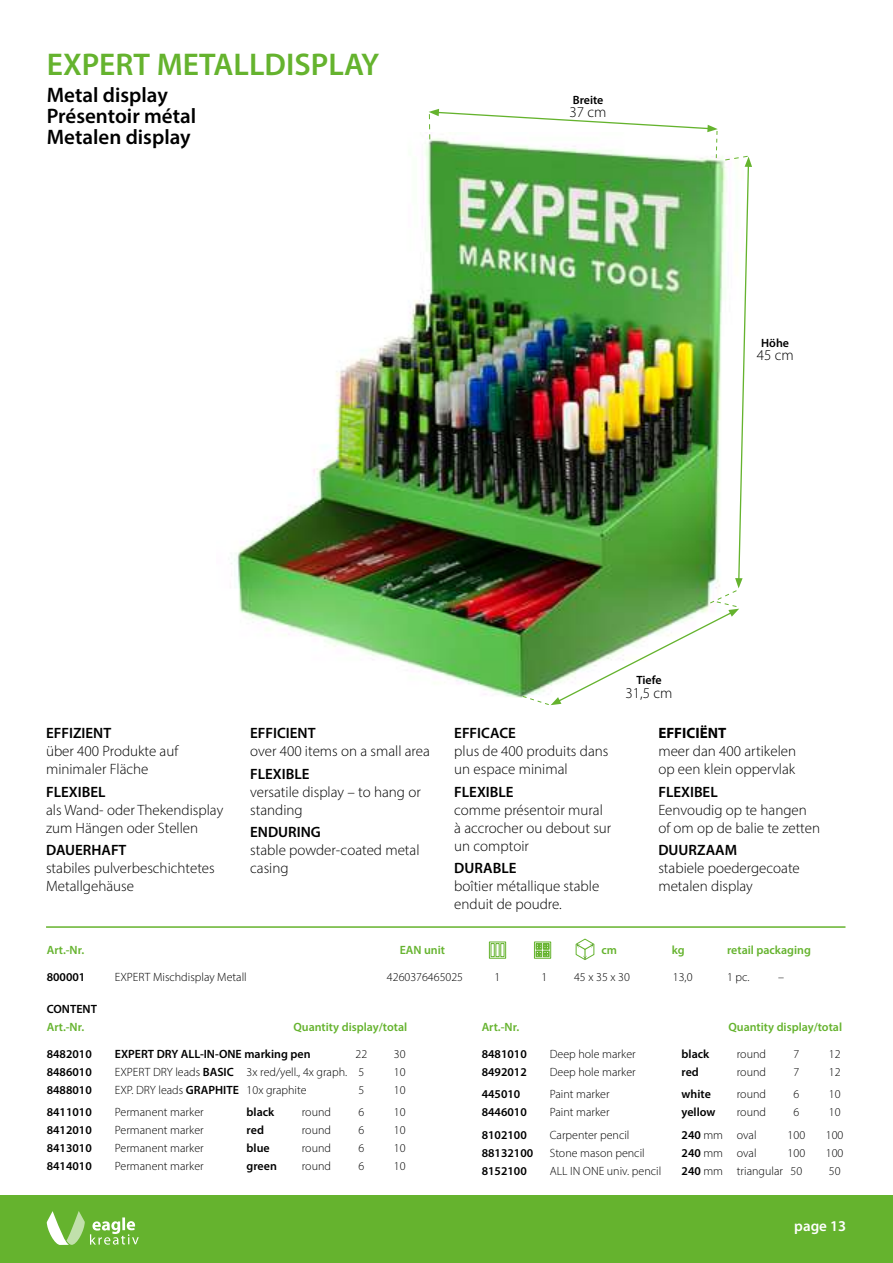
<style>
.page{position:relative;width:893px;height:1263px;background:#fff}
.page>*{position:absolute;margin:0;border:0;box-sizing:border-box;transform-origin:0 0}
.t1{font:600 31.5px "Myriad Pro";color:#65b32e}
.t2{font:600 21px/21px "Myriad Pro";color:#000}
.t3{font:300 15px/18px "Myriad Pro";color:#000}
.t4{font:600 15px "Myriad Pro";color:#000}
.t5{font:700 15px "Myriad Pro";color:#000}
.t6{font:600 15px "Myriad Pro";color:#fff}
.t7{font:300 12px "Myriad Pro";color:#000}
.t8{font:600 12px "Myriad Pro";color:#000}
.t9{font:600 12px "Myriad Pro";color:#65b32e}
.s1{font-weight:600}
</style>
<div class="page">
<div style="left:0;top:1195px;width:893px;height:68px;background:#65b32e"></div>
<svg style="left:47px;top:1211px;width:92px;height:34px"></svg>
<img style="left:231px;top:142px;width:198px;height:528px">
<img style="left:429px;top:109px;width:323px;height:596px">
<hr style="left:46px;top:926px;width:799px;height:2px;background:#65b32e">
<div style="left:489px;top:941px;width:17px;height:18px;border:1px solid #65b32e"></div>
<div style="left:534px;top:941px;width:17px;height:18px;border:1px solid #65b32e"></div>
<svg style="left:536px;top:943px;width:13px;height:14px"></svg>
<svg style="left:575px;top:938px;width:20px;height:22px"></svg>
<h1 class="t1" style="left:47px;top:44px;width:334px">EXPERT METALLDISPLAY</h1>
<h2 class="t2" style="left:47px;top:84px;width:151px">Metal display<br>Présentoir métal<br>Metalen display</h2>
<p class="t8" style="left:573px;top:92px;width:32px">Breite</p>
<p class="t3" style="left:570px;top:103px;width:38px">37 cm</p>
<p class="t8" style="left:761px;top:335px;width:29px">Höhe</p>
<p class="t3" style="left:757px;top:346px;width:38px">45 cm</p>
<p class="t4" style="left:46px;top:723px;width:67px">EFFIZIENT</p>
<p class="t3" style="left:46px;top:742px;width:134px">über 400 Produkte auf minimaler Fläche</p>
<p class="t4" style="left:46px;top:782px;width:61px">FLEXIBEL</p>
<p class="t3" style="left:46px;top:800px;width:179px">als Wand- oder Thekendisplay zum Hängen oder Stellen</p>
<p class="t4" style="left:46px;top:840px;width:82px">DAUERHAFT</p>
<p class="t3" style="left:46px;top:859px;width:170px">stabiles pulverbeschichtetes<br>Metallgehäuse</p>
<p class="t4" style="left:250px;top:723px;width:67px">EFFICIENT</p>
<p class="t3" style="left:250px;top:742px;width:181px">over 400 items on a small area</p>
<p class="t4" style="left:250px;top:764px;width:61px">FLEXIBLE</p>
<p class="t3" style="left:250px;top:782px;width:172px">versatile display – to hang or standing</p>
<p class="t4" style="left:250px;top:822px;width:72px">ENDURING</p>
<p class="t3" style="left:250px;top:841px;width:171px">stable powder-coated metal casing</p>
<p class="t4" style="left:454px;top:723px;width:63px">EFFICACE</p>
<p class="t3" style="left:454px;top:742px;width:156px">plus de 400 produits dans un espace minimal</p>
<p class="t4" style="left:454px;top:782px;width:61px">FLEXIBLE</p>
<p class="t3" style="left:454px;top:800px;width:159px">comme présentoir mural à accrocher ou debout sur un comptoir</p>
<p class="t4" style="left:454px;top:858px;width:64px">DURABLE</p>
<p class="t3" style="left:454px;top:877px;width:147px">boîtier métallique stable enduit de poudre.</p>
<p class="t8" style="left:636px;top:672px;width:27px">Tiefe</p>
<p class="t3" style="left:626px;top:683px;width:48px">31,5 cm</p>
<p class="t5" style="left:658px;top:723px;width:69px">EFFICIËNT</p>
<p class="t3" style="left:658px;top:742px;width:139px">meer dan 400 artikelen op een klein oppervlak</p>
<p class="t4" style="left:658px;top:782px;width:61px">FLEXIBEL</p>
<p class="t3" style="left:658px;top:800px;width:163px">Eenvoudig op te hangen of om op de balie te zetten</p>
<p class="t4" style="left:658px;top:840px;width:80px">DUURZAAM</p>
<p class="t3" style="left:658px;top:859px;width:143px">stabiele poedergecoate metalen display</p>
<p class="t9" style="left:47px;top:942px;width:39px">Art.-Nr.</p>
<p class="t9" style="left:400px;top:942px;width:47px">EAN unit</p>
<p class="t9" style="left:601px;top:942px;width:17px">cm</p>
<p class="t9" style="left:672px;top:942px;width:14px">kg</p>
<p class="t9" style="left:727px;top:942px;width:85px">retail packaging</p>
<p class="t8" style="left:47px;top:969px;width:40px">800001</p>
<p class="t7" style="left:115px;top:970px;width:133px">EXPERT Mischdisplay Metall</p>
<p class="t7" style="left:387px;top:970px;width:78px">4260376465025</p>
<p class="t7" style="left:495px;top:970px;width:7px">1</p>
<p class="t7" style="left:541px;top:970px;width:7px">1</p>
<p class="t7" style="left:574px;top:970px;width:57px">45 x 35 x 30</p>
<p class="t7" style="left:673px;top:970px;width:21px">13,0</p>
<p class="t7" style="left:727px;top:970px;width:24px">1 pc.</p>
<p class="t7" style="left:778px;top:970px;width:7px">–</p>
<p class="t8" style="left:47px;top:1001px;width:52px">CONTENT</p>
<p class="t9" style="left:47px;top:1019px;width:39px">Art.-Nr.</p>
<p class="t9" style="left:293px;top:1019px;width:115px">Quantity display/total</p>
<p class="t8" style="left:47px;top:1046px;width:47px">8482010</p>
<p class="t8" style="left:115px;top:1046px;width:197px">EXPERT DRY ALL-IN-ONE marking pen</p>
<p class="t7" style="left:356px;top:1046px;width:13px">22</p>
<p class="t7" style="left:394px;top:1046px;width:13px">30</p>
<p class="t8" style="left:47px;top:1064px;width:47px">8486010</p>
<p class="t7" style="left:115px;top:1064px;width:251px">EXPERT DRY leads <span class="s1">BASIC</span> 3x red/yell., 4x graph. 5</p>
<p class="t7" style="left:394px;top:1064px;width:13px">10</p>
<p class="t8" style="left:47px;top:1082px;width:47px">8488010</p>
<p class="t7" style="left:115px;top:1082px;width:193px">EXP. DRY leads <span class="s1">GRAPHITE</span> 10x graphite</p>
<p class="t7" style="left:358px;top:1082px;width:7px">5</p>
<p class="t7" style="left:394px;top:1082px;width:13px">10</p>
<p class="t8" style="left:47px;top:1104px;width:47px">8411010</p>
<p class="t7" style="left:115px;top:1105px;width:90px">Permanent marker</p>
<p class="t8" style="left:247px;top:1104px;width:29px">black</p>
<p class="t7" style="left:302px;top:1105px;width:31px">round</p>
<p class="t7" style="left:358px;top:1105px;width:7px">6</p>
<p class="t7" style="left:394px;top:1105px;width:13px">10</p>
<p class="t8" style="left:47px;top:1122px;width:47px">8412010</p>
<p class="t7" style="left:115px;top:1123px;width:90px">Permanent marker</p>
<p class="t8" style="left:247px;top:1122px;width:19px">red</p>
<p class="t7" style="left:302px;top:1123px;width:31px">round</p>
<p class="t7" style="left:358px;top:1123px;width:7px">6</p>
<p class="t7" style="left:394px;top:1123px;width:13px">10</p>
<p class="t8" style="left:47px;top:1140px;width:47px">8413010</p>
<p class="t7" style="left:115px;top:1141px;width:90px">Permanent marker</p>
<p class="t8" style="left:247px;top:1140px;width:25px">blue</p>
<p class="t7" style="left:302px;top:1141px;width:31px">round</p>
<p class="t7" style="left:358px;top:1141px;width:7px">6</p>
<p class="t7" style="left:394px;top:1141px;width:13px">10</p>
<p class="t8" style="left:47px;top:1158px;width:47px">8414010</p>
<p class="t7" style="left:115px;top:1159px;width:90px">Permanent marker</p>
<p class="t8" style="left:247px;top:1158px;width:32px">green</p>
<p class="t7" style="left:302px;top:1159px;width:31px">round</p>
<p class="t7" style="left:358px;top:1159px;width:7px">6</p>
<p class="t7" style="left:394px;top:1159px;width:13px">10</p>
<p class="t9" style="left:482px;top:1019px;width:39px">Art.-Nr.</p>
<p class="t9" style="left:728px;top:1019px;width:115px">Quantity display/total</p>
<p class="t8" style="left:482px;top:1046px;width:47px">8481010</p>
<p class="t7" style="left:550px;top:1046px;width:88px">Deep hole marker</p>
<p class="t8" style="left:682px;top:1046px;width:29px">black</p>
<p class="t7" style="left:737px;top:1046px;width:31px">round</p>
<p class="t7" style="left:793px;top:1046px;width:7px">7</p>
<p class="t7" style="left:829px;top:1046px;width:13px">12</p>
<p class="t8" style="left:482px;top:1064px;width:47px">8492012</p>
<p class="t7" style="left:550px;top:1064px;width:88px">Deep hole marker</p>
<p class="t8" style="left:682px;top:1064px;width:19px">red</p>
<p class="t7" style="left:737px;top:1064px;width:31px">round</p>
<p class="t7" style="left:793px;top:1064px;width:7px">7</p>
<p class="t7" style="left:829px;top:1064px;width:13px">12</p>
<p class="t8" style="left:482px;top:1086px;width:40px">445010</p>
<p class="t7" style="left:550px;top:1087px;width:61px">Paint marker</p>
<p class="t8" style="left:682px;top:1086px;width:31px">white</p>
<p class="t7" style="left:737px;top:1087px;width:31px">round</p>
<p class="t7" style="left:793px;top:1087px;width:7px">6</p>
<p class="t7" style="left:829px;top:1087px;width:13px">10</p>
<p class="t8" style="left:482px;top:1104px;width:47px">8446010</p>
<p class="t7" style="left:550px;top:1105px;width:61px">Paint marker</p>
<p class="t8" style="left:682px;top:1104px;width:35px">yellow</p>
<p class="t7" style="left:737px;top:1105px;width:31px">round</p>
<p class="t7" style="left:793px;top:1105px;width:7px">6</p>
<p class="t7" style="left:829px;top:1105px;width:13px">10</p>
<p class="t8" style="left:482px;top:1127px;width:47px">8102100</p>
<p class="t7" style="left:550px;top:1127px;width:81px">Carpenter pencil</p>
<p class="t7" style="left:682px;top:1127px;width:77px"><span class="s1">240</span> mm oval</p>
<p class="t7" style="left:788px;top:1127px;width:19px">100</p>
<p class="t7" style="left:826px;top:1127px;width:19px">100</p>
<p class="t8" style="left:482px;top:1145px;width:53px">88132100</p>
<p class="t7" style="left:550px;top:1145px;width:96px">Stone mason pencil</p>
<p class="t7" style="left:682px;top:1145px;width:77px"><span class="s1">240</span> mm oval</p>
<p class="t7" style="left:788px;top:1145px;width:19px">100</p>
<p class="t7" style="left:826px;top:1145px;width:19px">100</p>
<p class="t8" style="left:482px;top:1163px;width:47px">8152100</p>
<p class="t7" style="left:550px;top:1163px;width:113px">ALL IN ONE univ. pencil</p>
<p class="t7" style="left:682px;top:1163px;width:122px"><span class="s1">240</span> mm triangular 50</p>
<p class="t7" style="left:829px;top:1163px;width:13px">50</p>
<p class="t6" style="left:794px;top:1216px;width:53px">page 13</p>
</div>
